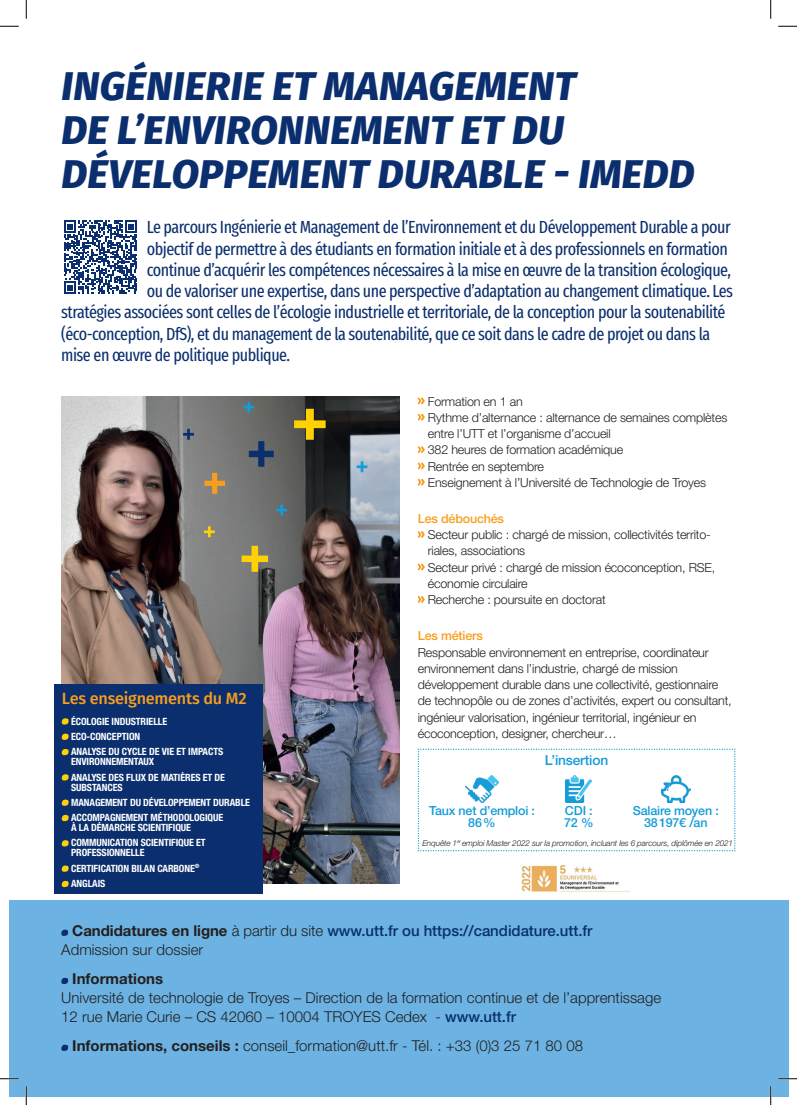
<style>
.page{position:relative;width:797px;height:1105px;background:#fff}
.page>*{position:absolute;margin:0;border:0;box-sizing:border-box;transform-origin:0 0}
.t1{font:italic 800 40px/43.8px "Fira Sans";letter-spacing:.01em;color:#0b2f6e}
.t2{font:17.5px "Fira Sans Compressed";letter-spacing:-.03em;color:#0b2f6e}
.t3{font:500 16.25px "Fira Sans";letter-spacing:-.015em;color:#f89e1c}
.t4{font:300 15px/18.8px "Helvetica Neue LT Std";color:#231f20}
.t5{font:500 15px/18.8px "Helvetica Neue LT Std";letter-spacing:-.005em;color:#0b2f6e}
.t6{font:700 15px "Helvetica Neue LT Std";color:#231f20}
.t7{font:500 13.75px "Helvetica Neue LT Std";letter-spacing:-.015em;color:#139cd9}
.t8{font:300 12.5px/16.2px "Helvetica Neue LT Std";letter-spacing:-.015em;color:#231f20}
.t9{font:500 12.5px/12.5px "Helvetica Neue LT Std";letter-spacing:-.015em;color:#139cd9;text-align:center}
.t10{font:500 12.5px "Helvetica Neue LT Std";letter-spacing:-.015em;color:#f89e1c}
.t11{font:700 condensed 10px/15.4px "Helvetica Neue LT Std";letter-spacing:-.01em;color:#fff}
.t12{font:italic 300 8.12px "Helvetica Neue LT Std";letter-spacing:-.015em;color:#231f20}
.s1{font-weight:700;color:#231f20}
.s2{font-weight:300;color:#231f20}
.s3{font-weight:500;color:#0b2f6e}
.s4{font-weight:700}
</style>
<div class="page">
<img style="left:61px;top:396px;width:338px;height:488px">
<div style="left:9px;top:900px;width:779px;height:196px;background:#6cb3e3"></div>
<svg style="left:417px;top:398px;width:8px;height:6px"></svg>
<svg style="left:417px;top:414px;width:8px;height:6px"></svg>
<svg style="left:417px;top:446px;width:8px;height:7px"></svg>
<svg style="left:417px;top:463px;width:8px;height:6px"></svg>
<svg style="left:417px;top:479px;width:8px;height:6px"></svg>
<svg style="left:417px;top:531px;width:8px;height:7px"></svg>
<svg style="left:417px;top:564px;width:8px;height:6px"></svg>
<svg style="left:417px;top:596px;width:8px;height:7px"></svg>
<svg style="left:204px;top:526px;width:11px;height:11px"></svg>
<svg style="left:183px;top:429px;width:11px;height:11px"></svg>
<svg style="left:249px;top:441px;width:25px;height:26px"></svg>
<svg style="left:356px;top:461px;width:11px;height:11px"></svg>
<svg style="left:276px;top:505px;width:11px;height:10px"></svg>
<svg style="left:241px;top:546px;width:27px;height:26px"></svg>
<svg style="left:204px;top:473px;width:21px;height:21px"></svg>
<svg style="left:64px;top:220px;width:73px;height:74px"></svg>
<svg style="left:243px;top:402px;width:11px;height:11px"></svg>
<svg style="left:294px;top:409px;width:31px;height:31px"></svg>
<svg style="left:61px;top:929px;width:7px;height:7px"></svg>
<svg style="left:61px;top:977px;width:7px;height:7px"></svg>
<svg style="left:61px;top:1044px;width:7px;height:7px"></svg>
<svg style="left:418px;top:749px;width:317px;height:102px"></svg>
<div style="left:55px;top:685px;width:208px;height:209px;background:#0b2f6e"></div>
<svg style="left:62px;top:718px;width:7px;height:7px"></svg>
<svg style="left:62px;top:733px;width:7px;height:7px"></svg>
<svg style="left:62px;top:749px;width:7px;height:6px"></svg>
<svg style="left:62px;top:774px;width:7px;height:6px"></svg>
<svg style="left:62px;top:799px;width:7px;height:7px"></svg>
<svg style="left:62px;top:815px;width:7px;height:6px"></svg>
<svg style="left:62px;top:840px;width:7px;height:6px"></svg>
<svg style="left:62px;top:865px;width:7px;height:7px"></svg>
<svg style="left:62px;top:880px;width:7px;height:7px"></svg>
<img style="left:521px;top:865px;width:109px;height:27px">
<svg style="left:0;top:25px;width:19px;height:2px"></svg>
<svg style="left:778px;top:25px;width:19px;height:2px"></svg>
<svg style="left:0;top:1078px;width:19px;height:1px"></svg>
<svg style="left:778px;top:1078px;width:19px;height:1px"></svg>
<svg style="left:25px;top:0;width:2px;height:19px"></svg>
<svg style="left:25px;top:1086px;width:2px;height:19px"></svg>
<svg style="left:770px;top:0;width:1px;height:19px"></svg>
<svg style="left:770px;top:1086px;width:1px;height:19px"></svg>
<h1 class="t1" style="left:61px;top:61px;width:634px">INGÉNIERIE ET MANAGEMENT<br>DE L’ENVIRONNEMENT ET DU<br>DÉVELOPPEMENT DURABLE - IMEDD</h1>
<h2 class="t2" style="left:147px;top:214px;width:585px">Le parcours Ingénierie et Management de l’Environnement et du Développement Durable a pour</h2>
<h2 class="t2" style="left:147px;top:235px;width:582px">objectif de permettre à des étudiants en formation initiale et à des professionnels en formation</h2>
<h2 class="t2" style="left:147px;top:256px;width:585px">continue d’acquérir les compétences nécessaires à la mise en œuvre de la transition écologique,</h2>
<h2 class="t2" style="left:147px;top:278px;width:588px">ou de valoriser une expertise, dans une perspective d’adaptation au changement climatique. Les</h2>
<h2 class="t2" style="left:61px;top:299px;width:665px">stratégies associées sont celles de l’écologie industrielle et territoriale, de la conception pour la soutenabilité</h2>
<h2 class="t2" style="left:61px;top:320px;width:650px">(éco-conception, DfS), et du management de la soutenabilité, que ce soit dans le cadre de projet ou dans la</h2>
<h2 class="t2" style="left:61px;top:341px;width:230px">mise en œuvre de politique publique.</h2>
<h3 class="t3" style="left:62px;top:687px;width:186px">Les enseignements du M2</h3>
<p class="t11" style="left:71px;top:713px;width:154px">ÉCOLOGIE INDUSTRIELLE<br>ECO-CONCEPTION<br>ANALYSE DU CYCLE DE VIE ET IMPACTS</p>
<p class="t11" style="left:71px;top:754px;width:155px">ENVIRONNEMENTAUX<br>ANALYSE DES FLUX DE MATIÈRES ET DE</p>
<p class="t11" style="left:71px;top:779px;width:180px">SUBSTANCES<br>MANAGEMENT DU DÉVELOPPEMENT DURABLE<br>ACCOMPAGNEMENT MÉTHODOLOGIQUE</p>
<p class="t11" style="left:71px;top:820px;width:136px">À LA DÉMARCHE SCIENTIFIQUE<br>COMMUNICATION SCIENTIFIQUE ET</p>
<p class="t11" style="left:71px;top:845px;width:130px">PROFESSIONNELLE<br>CERTIFICATION BILAN CARBONE<sup>®<br></sup>ANGLAIS</p>
<p class="t8" style="left:428px;top:393px;width:301px">Formation en 1 an<br>Rythme d’alternance : alternance de semaines complètes entre l’UTT et l’organisme d’accueil<br>382 heures de formation académique<br>Rentrée en septembre<br>Enseignement à l’Université de Technologie de Troyes</p>
<p class="t10" style="left:418px;top:511px;width:88px">Les débouchés</p>
<p class="t8" style="left:428px;top:526px;width:289px">Secteur public : chargé de mission, collectivités territo&shy;riales, associations<br>Secteur privé : chargé de mission écoconception, RSE, économie circulaire<br>Recherche : poursuite en doctorat</p>
<p class="t10" style="left:418px;top:628px;width:67px">Les métiers</p>
<p class="t8" style="left:418px;top:644px;width:315px">Responsable environnement en entreprise, coordinateur environnement dans l’industrie, chargé de mission développement durable dans une collectivité, gestionnaire de technopôle ou de zones d’activités, expert ou consultant, ingénieur valorisation, ingénieur territorial, ingénieur en écoconception, designer, chercheur…</p>
<p class="t7" style="left:545px;top:751px;width:65px">L’insertion</p>
<p class="t9" style="left:429px;top:804px;width:107px">Taux net d’emploi :<br>86 %</p>
<p class="t9" style="left:564px;top:804px;width:31px;text-align:left">CDI :<br>72 %</p>
<p class="t9" style="left:633px;top:804px;width:87px">Salaire moyen :<br>38 197€ /an</p>
<p class="t12" style="left:422px;top:838px;width:312px">Enquête 1<sup>er</sup> emploi Master 2022 sur la promotion, incluant les 6 parcours, diplômée en 2021</p>
<p class="t5" style="left:61px;top:921px;width:532px;text-indent:11px"><span class="s1">Candidatures en ligne</span> <span class="s2">à partir du site</span> www.utt.fr ou https://candidature.utt.fr<br><span class="s2">Admission sur dossier</span></p>
<p class="t6" style="left:72px;top:969px;width:92px">Informations</p>
<p class="t4" style="left:61px;top:988px;width:601px">Université de technologie de Troyes – Direction de la formation continue et de l’apprentissage<br>12 rue Marie Curie – CS 42060 – 10004 TROYES Cedex - <span class="s3">www.utt.fr</span></p>
<p class="t4" style="left:72px;top:1036px;width:512px"><span class="s4">Informations, conseils :</span> conseil_formation@utt.fr - Tél. : +33 (0)3 25 71 80 08</p>
</div>
